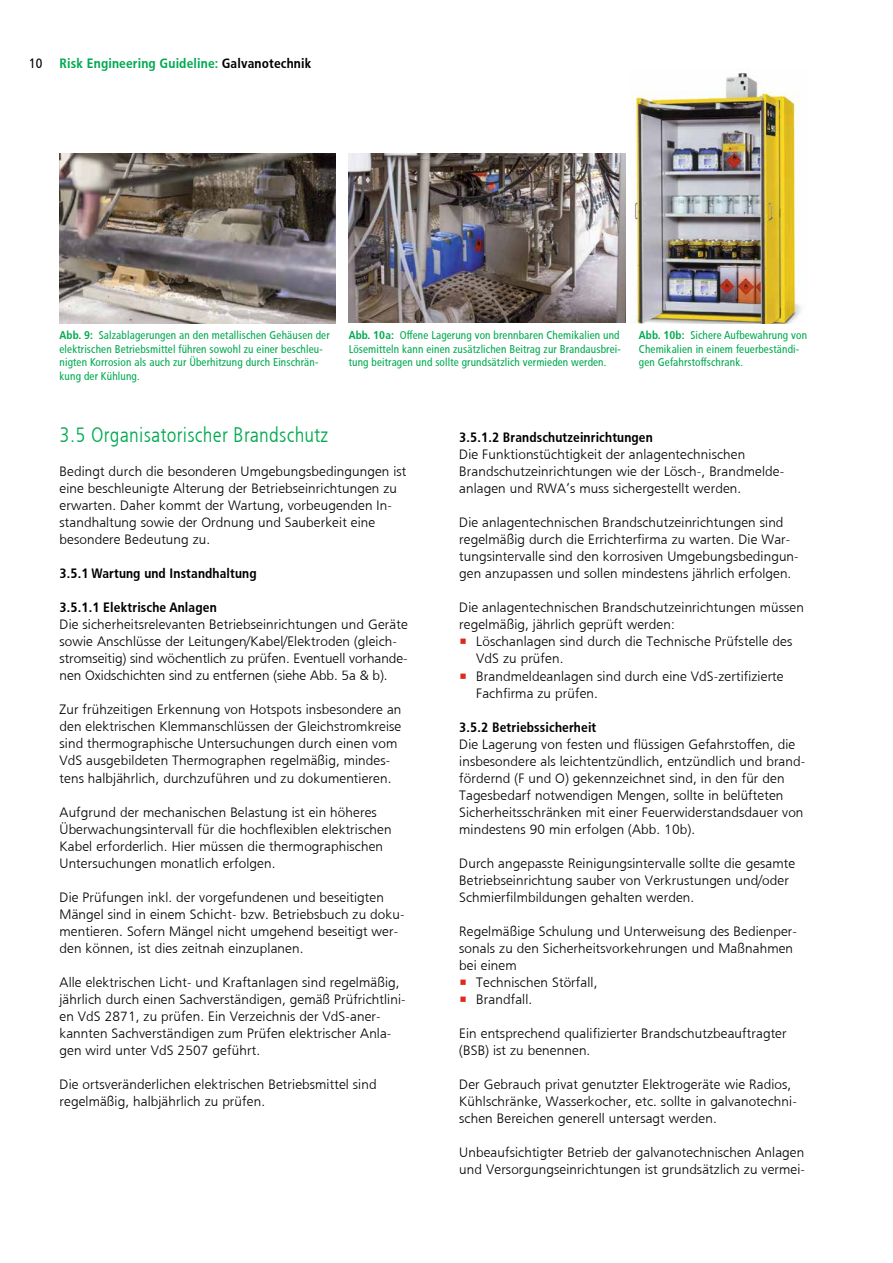
<style>
.page{position:relative;width:893px;height:1263px;background:#fff}
.page>*{position:absolute;margin:0;border:0;box-sizing:border-box;transform-origin:0 0}
.t1{font:21px "HDI Gerling Sans Cond Light";letter-spacing:.01em;color:#00aa50}
.t2{font:13.5px/17px "HDI Gerling Sans Light";letter-spacing:.01em;color:#000}
.t3{font:13.5px "HDI Gerling Sans Cond Bold";letter-spacing:.01em;color:#000}
.t4{font:13.5px "HDI Gerling Sans Cond Bold";letter-spacing:.01em;color:#00aa50}
.t5{font:13.5px "HDI Gerling Sans Cond Regular";color:#000}
.t6{font:11.25px/13.5px "HDI Gerling Sans Cond Regular";letter-spacing:.01em;color:#00aa50}
.s1{color:#000}
.s2{font-family:"HDI Gerling Sans Cond Bold"}
.s3{color:#dd2a1b}
</style>
<div class="page">
<img style="left:349px;top:153px;width:276px;height:169px">
<img style="left:630px;top:73px;width:171px;height:250px">
<img style="left:60px;top:153px;width:276px;height:170px">
<p class="t5" style="left:29px;top:55px;width:15px">10</p>
<p class="t4" style="left:60px;top:56px;width:253px">Risk Engineering Guideline: <span class="s1">Galvanotechnik</span></p>
<p class="t6" style="left:60px;top:329px;width:272px"><span class="s2">Abb. 9:</span> Salzablagerungen an den metallischen Gehäusen der elektrischen Betriebsmittel führen sowohl zu einer beschleu&shy;nigten Korrosion als auch zur Überhitzung durch Einschrän&shy;kung der Kühlung.</p>
<p class="t6" style="left:639px;top:329px;width:170px"><span class="s2">Abb. 10b:</span> Sichere Aufbewahrung von<br>Chemikalien in einem feuerbeständi&shy;gen Gefahrstoffschrank.</p>
<p class="t6" style="left:349px;top:329px;width:274px;text-align:justify"><span class="s2">Abb. 10a:</span> Offene Lagerung von brennbaren Chemikalien und Lösemitteln kann einen zusätzlichen Beitrag zur Brandausbrei&shy;tung beitragen und sollte grundsätzlich vermieden werden.</p>
<h1 class="t1" style="left:60px;top:423px;width:270px">3.5 Organisatorischer Brandschutz</h1>
<p class="t2" style="left:60px;top:463px;width:348px">Bedingt durch die besonderen Umgebungsbedingungen ist eine beschleunigte Alterung der Betriebseinrichtungen zu erwarten. Daher kommt der Wartung, vorbeugenden In&shy;standhaltung sowie der Ordnung und Sauberkeit eine besondere Bedeutung zu.</p>
<p class="t3" style="left:60px;top:566px;width:199px">3.5.1 Wartung und Instandhaltung</p>
<p class="t3" style="left:60px;top:600px;width:159px">3.5.1.1 Elektrische Anlagen</p>
<p class="t2" style="left:60px;top:616px;width:350px">Die sicherheitsrelevanten Betriebseinrichtungen und Geräte sowie Anschlüsse der Leitungen/Kabel/Elektroden (gleich&shy;stromseitig) sind wöchentlich zu prüfen. Eventuell vorhande&shy;nen Oxidschichten sind zu entfernen (siehe Abb. 5a &amp; b).</p>
<p class="t2" style="left:60px;top:701px;width:343px">Zur frühzeitigen Erkennung von Hotspots insbesondere an den elektrischen Klemmanschlüssen der Gleichstromkreise sind thermographische Untersuchungen durch einen vom VdS ausgebildeten Thermographen regelmäßig, mindes&shy;tens halbjährlich, durchzuführen und zu dokumentieren.</p>
<p class="t2" style="left:60px;top:803px;width:334px">Aufgrund der mechanischen Belastung ist ein höheres Überwachungsintervall für die hochflexiblen elektrischen Kabel erforderlich. Hier müssen die thermographischen Untersuchungen monatlich erfolgen.</p>
<p class="t2" style="left:60px;top:888px;width:346px">Die Prüfungen inkl. der vorgefundenen und beseitigten Mängel sind in einem Schicht- bzw. Betriebsbuch zu doku&shy;mentieren. Sofern Mängel nicht umgehend beseitigt wer&shy;den können, ist dies zeitnah einzuplanen.</p>
<p class="t2" style="left:60px;top:974px;width:348px">Alle elektrischen Licht- und Kraftanlagen sind regelmäßig, jährlich durch einen Sachverständigen, gemäß Prüfrichtlini&shy;en VdS 2871, zu prüfen. Ein Verzeichnis der VdS-aner&shy;kannten Sachverständigen zum Prüfen elektrischer Anla&shy;gen wird unter VdS 2507 geführt.</p>
<p class="t2" style="left:60px;top:1076px;width:319px">Die ortsveränderlichen elektrischen Betriebsmittel sind regelmäßig, halbjährlich zu prüfen.</p>
<p class="t3" style="left:459px;top:430px;width:195px">3.5.1.2 Brandschutzeinrichtungen</p>
<p class="t2" style="left:459px;top:446px;width:326px">Die Funktionstüchtigkeit der anlagentechnischen<br>Brandschutzeinrichtungen wie der Lösch-, Brandmelde&shy;anlagen und RWA‘s muss sichergestellt werden.</p>
<p class="t2" style="left:459px;top:514px;width:341px">Die anlagentechnischen Brandschutzeinrichtungen sind regelmäßig durch die Errichterfirma zu warten. Die War&shy;tungsintervalle sind den korrosiven Umgebungsbedingun&shy;gen anzupassen und sollen mindestens jährlich erfolgen.</p>
<p class="t2" style="left:459px;top:599px;width:346px">Die anlagentechnischen Brandschutzeinrichtungen müssen regelmäßig, jährlich geprüft werden:</p>
<p class="t2" style="left:476px;top:633px;width:318px;text-indent:-17px"><span class="s3">•</span> Löschanlagen sind durch die Technische Prüfstelle des<br>VdS zu prüfen.</p>
<p class="t2" style="left:476px;top:667px;width:309px;text-indent:-17px"><span class="s3">•</span> Brandmeldeanlagen sind durch eine VdS-zertifizierte<br>Fachfirma zu prüfen.</p>
<p class="t3" style="left:459px;top:719px;width:139px">3.5.2 Betriebssicherheit</p>
<p class="t2" style="left:459px;top:735px;width:348px">Die Lagerung von festen und flüssigen Gefahrstoffen, die insbesondere als leichtentzündlich, entzündlich und brand&shy;fördernd (F und O) gekennzeichnet sind, in den für den Tagesbedarf notwendigen Mengen, sollte in belüfteten Sicherheitsschränken mit einer Feuerwiderstandsdauer von mindestens 90 min erfolgen (Abb. 10b).</p>
<p class="t2" style="left:459px;top:855px;width:337px">Durch angepasste Reinigungsintervalle sollte die gesamte<br>Betriebseinrichtung sauber von Verkrustungen und/oder<br>Schmierfilmbildungen gehalten werden.</p>
<p class="t2" style="left:459px;top:923px;width:339px">Regelmäßige Schulung und Unterweisung des Bedienper&shy;sonals zu den Sicherheitsvorkehrungen und Maßnahmen bei einem</p>
<p class="t2" style="left:459px;top:974px;width:140px"><span class="s3">•</span> Technischen Störfall,</p>
<p class="t2" style="left:459px;top:991px;width:74px"><span class="s3">•</span> Brandfall.</p>
<p class="t2" style="left:459px;top:1025px;width:329px">Ein entsprechend qualifizierter Brandschutzbeauftragter (BSB) ist zu benennen.</p>
<p class="t2" style="left:459px;top:1076px;width:339px">Der Gebrauch privat genutzter Elektrogeräte wie Radios,<br>Kühlschränke, Wasserkocher, etc. sollte in galvanotechni&shy;schen Bereichen generell untersagt werden.</p>
<p class="t2" style="left:459px;top:1144px;width:347px">Unbeaufsichtigter Betrieb der galvanotechnischen Anlagen und Versorgungseinrichtungen ist grundsätzlich zu vermei-</p>
</div>
